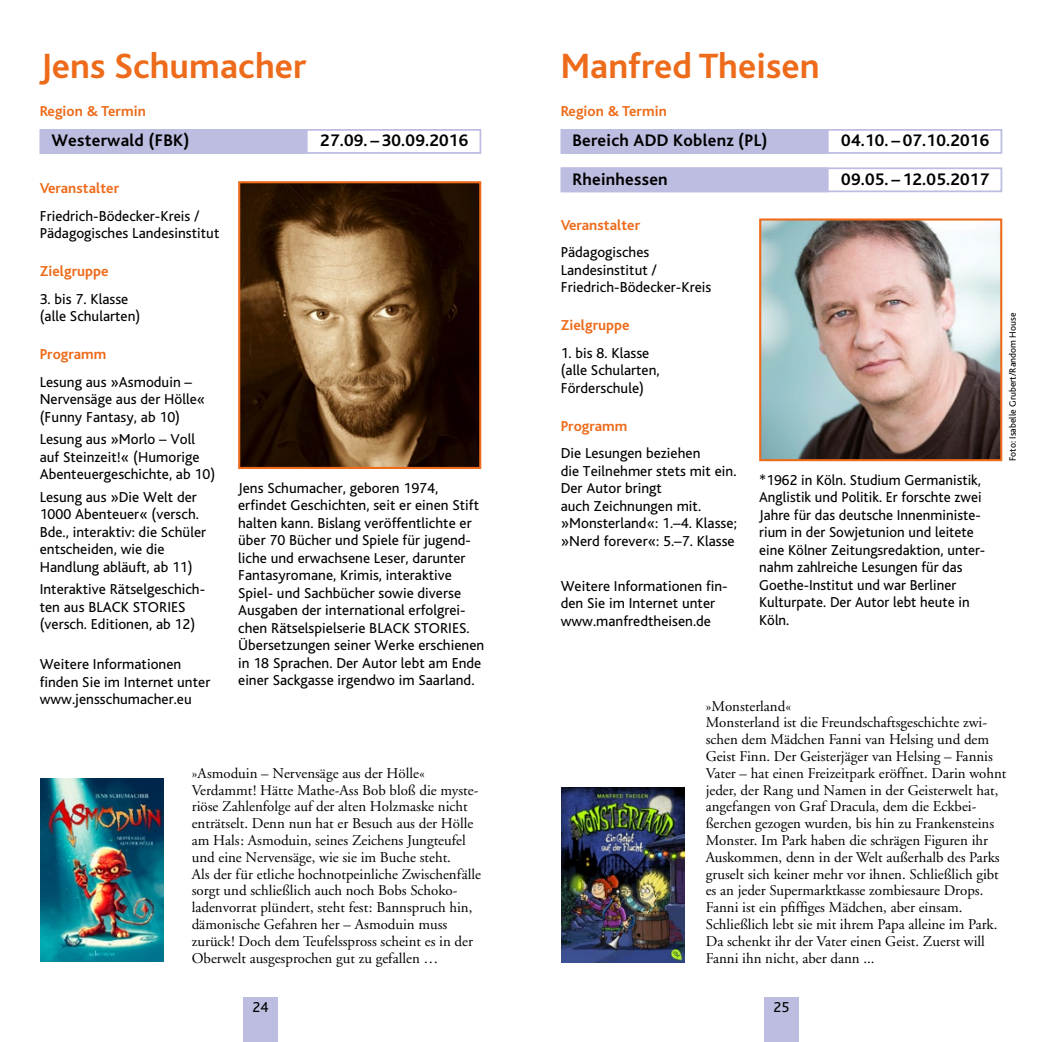
<style>
.page{position:relative;width:1042px;height:1042px;background:#fff}
.page>*{position:absolute;margin:0;border:0;box-sizing:border-box;transform-origin:0 0}
.t1{font:700 36.75px "Bliss";letter-spacing:.005em;color:#ed6b1a}
.t2{font:700 17.5px "Bliss";letter-spacing:.015em;color:#000}
.t3{font:15.05px/17.5px "Bliss";letter-spacing:.005em;color:#000}
.t4{font:700 15.05px "Bliss";letter-spacing:.005em;color:#ed6b1a}
.t5{font:14.88px/16.8px "Adobe Garamond OS2";color:#000}
.t6{font:9.62px "Bliss";letter-spacing:.005em;color:#000}
</style>
<div class="page">
<div style="left:764px;top:997px;width:35px;height:45px;background:#bcbde0"></div>
<div style="left:243px;top:997px;width:35px;height:45px;background:#bcbde0"></div>
<img style="left:41px;top:778px;width:122px;height:184px">
<img style="left:241px;top:184px;width:237px;height:282px">
<div style="left:238px;top:181px;width:243px;height:288px;border:2px solid #ed6b1a"></div>
<div style="left:40px;top:129px;width:268px;height:25px;background:#bcbde0;border:2px solid #bcbde0"></div>
<div style="left:40px;top:129px;width:441px;height:25px;border:2px solid #bcbde0"></div>
<img style="left:561px;top:787px;width:123px;height:175px">
<img style="left:762px;top:221px;width:237px;height:237px">
<div style="left:759px;top:218px;width:243px;height:243px;border:2px solid #ed6b1a"></div>
<div style="left:561px;top:129px;width:267px;height:25px;background:#bcbde0"></div>
<div style="left:561px;top:129px;width:441px;height:25px;border:2px solid #bcbde0"></div>
<div style="left:561px;top:167px;width:267px;height:25px;background:#bcbde0"></div>
<div style="left:561px;top:167px;width:441px;height:25px;border:2px solid #bcbde0"></div>
<h1 class="t1" style="left:40px;top:47px;width:268px">Jens Schumacher</h1>
<p class="t4" style="left:40px;top:103px;width:108px">Region &amp; Termin</p>
<p class="t2" style="left:51px;top:132px;width:140px">Westerwald (FBK)</p>
<p class="t2" style="left:320px;top:132px;width:149px">27.09. – 30.09.2016</p>
<p class="t4" style="left:40px;top:180px;width:81px">Veranstalter</p>
<p class="t3" style="left:40px;top:207px;width:181px">Friedrich-Bödecker-Kreis /<br>Pädagogisches Landesinstitut</p>
<p class="t4" style="left:40px;top:263px;width:71px">Zielgruppe</p>
<p class="t3" style="left:40px;top:290px;width:102px">3. bis 7. Klasse (alle Schularten)</p>
<p class="t4" style="left:40px;top:346px;width:68px">Programm</p>
<p class="t3" style="left:40px;top:373px;width:167px">Lesung aus »Asmoduin –<br>Nervensäge aus der Hölle« (Funny Fantasy, ab 10)</p>
<p class="t3" style="left:40px;top:431px;width:177px">Lesung aus »Morlo – Voll auf Steinzeit!« (Humorige<br>Abenteuergeschichte, ab 10)</p>
<p class="t3" style="left:40px;top:488px;width:168px">Lesung aus »Die Welt der<br>1000 Abenteuer« (versch.<br>Bde., interaktiv: die Schüler entscheiden, wie die<br>Handlung abläuft, ab 11)</p>
<p class="t3" style="left:40px;top:581px;width:167px">Interaktive Rätselgeschich&shy;ten aus BLACK STORIES (versch. Editionen, ab 12)</p>
<p class="t3" style="left:40px;top:656px;width:172px">Weitere Informationen finden Sie im Internet unter www.jensschumacher.eu</p>
<p class="t3" style="left:238px;top:479px;width:248px">Jens Schumacher, geboren 1974, erfindet Geschichten, seit er einen Stift halten kann. Bislang veröffentlichte er über 70 Bücher und Spiele für jugend&shy;liche und erwachsene Leser, darunter Fantasyromane, Krimis, interaktive Spiel- und Sachbücher sowie diverse Ausgaben der international erfolgrei&shy;chen Rätselspielserie BLACK STORIES.<br>Übersetzungen seiner Werke erschienen in 18 Sprachen. Der Autor lebt am Ende einer Sackgasse irgendwo im Saarland.</p>
<p class="t5" style="left:192px;top:765px;width:291px">»Asmoduin – Nervensäge aus der Hölle« Verdammt! Hätte Mathe-Ass Bob bloß die myste&shy;riöse Zahlenfolge auf der alten Holzmaske nicht enträtselt. Denn nun hat er Besuch aus der Hölle am Hals: Asmoduin, seines Zeichens Jungteufel und eine Nervensäge, wie sie im Buche steht.<br>Als der für etliche hochnotpeinliche Zwischenfälle sorgt und schließlich auch noch Bobs Schoko&shy;ladenvorrat plündert, steht fest: Bannspruch hin, dämonische Gefahren her – Asmoduin muss zurück! Doch dem Teufelsspross scheint es in der Oberwelt ausgesprochen gut zu gefallen …</p>
<h1 class="t1" style="left:561px;top:47px;width:260px">Manfred Theisen</h1>
<p class="t4" style="left:561px;top:103px;width:108px">Region &amp; Termin</p>
<p class="t2" style="left:572px;top:132px;width:197px">Bereich ADD Koblenz (PL)</p>
<p class="t2" style="left:841px;top:132px;width:149px">04.10. – 07.10.2016</p>
<p class="t2" style="left:572px;top:170px;width:97px">Rheinhessen</p>
<p class="t2" style="left:841px;top:170px;width:149px">09.05. – 12.05.2017</p>
<p class="t4" style="left:561px;top:217px;width:81px">Veranstalter</p>
<p class="t3" style="left:561px;top:244px;width:152px">Pädagogisches<br>Landesinstitut /<br>Friedrich-Bödecker-Kreis</p>
<p class="t4" style="left:561px;top:318px;width:71px">Zielgruppe</p>
<p class="t3" style="left:561px;top:344px;width:101px">1. bis 8. Klasse (alle Schularten,<br>Förderschule)</p>
<p class="t4" style="left:561px;top:418px;width:68px">Programm</p>
<p class="t3" style="left:561px;top:445px;width:178px">Die Lesungen beziehen<br>die Teilnehmer stets mit ein.<br>Der Autor bringt<br>auch Zeichnungen mit. »Monsterland«: 1.–4. Klasse; »Nerd forever«: 5.–7. Klasse</p>
<p class="t3" style="left:561px;top:577px;width:169px">Weitere Informationen fin&shy;den Sie im Internet unter www.manfredtheisen.de</p>
<p class="t3" style="left:759px;top:471px;width:228px">*1962 in Köln. Studium Germanistik, Anglistik und Politik. Er forschte zwei Jahre für das deutsche Innenministe&shy;rium in der Sowjetunion und leitete eine Kölner Zeitungsredaktion, unter&shy;nahm zahlreiche Lesungen für das Goethe-Institut und war Berliner Kulturpate. Der Autor lebt heute in Köln.</p>
<p class="t6" style="left:1007px;top:461px;width:150px;rotate:-90deg">Foto: Isabelle Grubert/Random House</p>
<p class="t5" style="left:706px;top:698px;width:302px">»Monsterland«<br>Monsterland ist die Freundschaftsgeschichte zwi&shy;schen dem Mädchen Fanni van Helsing und dem Geist Finn. Der Geisterjäger van Helsing – Fannis Vater – hat einen Freizeitpark eröffnet. Darin wohnt jeder, der Rang und Namen in der Geisterwelt hat, angefangen von Graf Dracula, dem die Eckbei&shy;ßerchen gezogen wurden, bis hin zu Frankensteins Monster. Im Park haben die schrägen Figuren ihr Auskommen, denn in der Welt außerhalb des Parks gruselt sich keiner mehr vor ihnen. Schließlich gibt es an jeder Supermarktkasse zombiesaure Drops.<br>Fanni ist ein pfiffiges Mädchen, aber einsam.<br>Schließlich lebt sie mit ihrem Papa alleine im Park.<br>Da schenkt ihr der Vater einen Geist. Zuerst will Fanni ihn nicht, aber dann ...</p>
<p class="t3" style="left:253px;top:999px;width:17px">24</p>
<p class="t3" style="left:773px;top:999px;width:17px">25</p>
</div>
